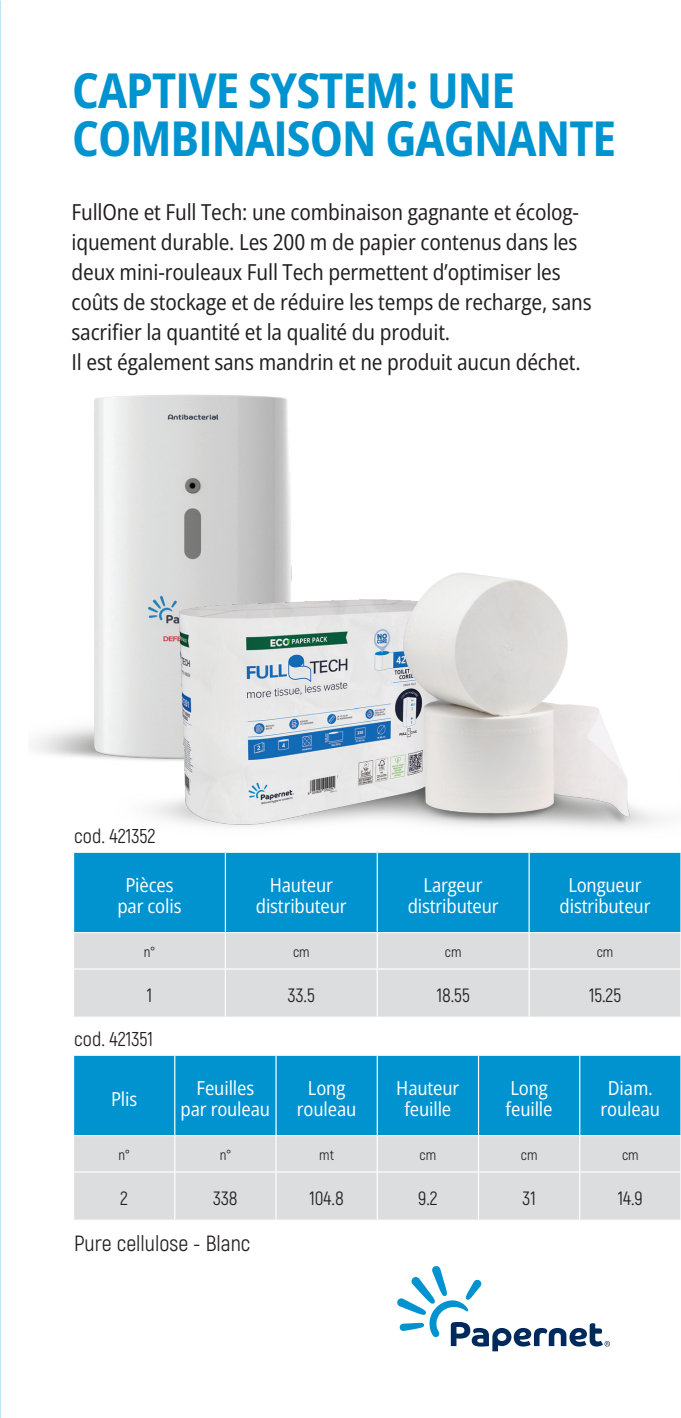
<style>
.page{position:relative;width:681px;height:1418px;background:#fff}
.page>*{position:absolute;margin:0;border:0;box-sizing:border-box;transform-origin:0 0}
.t1{font:700 semi-condensed 48px "Open Sans";letter-spacing:-.02em;color:#0093d0}
.t2{font:semi-condensed 22px/30px "Open Sans";letter-spacing:-.01em;color:#231f20}
.t3{font:22px "Akrobat";color:#231f20}
.t4{font:20px "Akrobat";color:#231f20}
.t5{font:semi-condensed 19.2px "Open Sans";letter-spacing:-.01em;color:#fff}
.t6{font:19.2px "Akrobat";color:#231f20}
.t7{font:14.4px "Akrobat";letter-spacing:-.005em;color:#231f20}
</style>
<div class="page">
<svg style="left:397px;top:1266px;width:212px;height:85px"></svg>
<div style="left:74px;top:1055px;width:606px;height:80px;background:#0093d0"></div>
<div style="left:74px;top:1136px;width:606px;height:83px;background:#dcdddf"></div>
<hr style="left:74px;top:1171px;width:100px;height:1px;background:#fff">
<hr style="left:175px;top:1171px;width:100px;height:1px;background:#fff">
<hr style="left:276px;top:1171px;width:100px;height:1px;background:#fff">
<hr style="left:378px;top:1171px;width:99px;height:1px;background:#fff">
<hr style="left:479px;top:1171px;width:100px;height:1px;background:#fff">
<hr style="left:580px;top:1171px;width:100px;height:1px;background:#fff">
<hr style="left:174px;top:1055px;width:1px;height:80px;background:#fff">
<hr style="left:275px;top:1055px;width:1px;height:80px;background:#fff">
<hr style="left:376px;top:1055px;width:2px;height:80px;background:#fff">
<hr style="left:477px;top:1055px;width:2px;height:80px;background:#fff">
<hr style="left:579px;top:1055px;width:1px;height:80px;background:#fff">
<hr style="left:174px;top:1135px;width:1px;height:36px;background:#fff">
<hr style="left:275px;top:1135px;width:1px;height:36px;background:#fff">
<hr style="left:376px;top:1135px;width:2px;height:36px;background:#fff">
<hr style="left:477px;top:1135px;width:2px;height:36px;background:#fff">
<hr style="left:579px;top:1135px;width:1px;height:36px;background:#fff">
<hr style="left:174px;top:1171px;width:1px;height:48px;background:#fff">
<hr style="left:275px;top:1171px;width:1px;height:48px;background:#fff">
<hr style="left:376px;top:1171px;width:2px;height:48px;background:#fff">
<hr style="left:477px;top:1171px;width:2px;height:48px;background:#fff">
<hr style="left:579px;top:1171px;width:1px;height:48px;background:#fff">
<div style="left:74px;top:852px;width:606px;height:80px;background:#0093d0"></div>
<div style="left:74px;top:933px;width:606px;height:83px;background:#dcdddf"></div>
<hr style="left:73px;top:968px;width:152px;height:1px;background:#fff">
<hr style="left:225px;top:968px;width:152px;height:1px;background:#fff">
<hr style="left:377px;top:968px;width:152px;height:1px;background:#fff">
<hr style="left:529px;top:968px;width:151px;height:1px;background:#fff">
<hr style="left:225px;top:852px;width:1px;height:80px;background:#fff">
<hr style="left:376px;top:852px;width:2px;height:80px;background:#fff">
<hr style="left:528px;top:852px;width:1px;height:80px;background:#fff">
<hr style="left:225px;top:933px;width:1px;height:35px;background:#fff">
<hr style="left:376px;top:933px;width:2px;height:35px;background:#fff">
<hr style="left:528px;top:933px;width:1px;height:35px;background:#fff">
<hr style="left:225px;top:969px;width:1px;height:47px;background:#fff">
<hr style="left:376px;top:969px;width:2px;height:47px;background:#fff">
<hr style="left:528px;top:969px;width:1px;height:47px;background:#fff">
<img style="left:35px;top:394px;width:256px;height:365px">
<img style="left:103px;top:550px;width:577px;height:317px">
<p class="t1" style="left:72px;top:58px;width:444px">CAPTIVE SYSTEM: UNE</p>
<p class="t1" style="left:72px;top:106px;width:545px">COMBINAISON GAGNANTE</p>
<p class="t2" style="left:71px;top:196px;width:521px">FullOne et Full Tech: une combinaison gagnante et écolog&shy;iquement durable. Les 200 m de papier contenus dans les deux mini-rouleaux Full Tech permettent d’optimiser les coûts de stockage et de réduire les temps de recharge, sans sacrifier la quantité et la qualité du produit.</p>
<p class="t2" style="left:71px;top:346px;width:510px">Il est également sans mandrin et ne produit aucun déchet.</p>
<p class="t4" style="left:74px;top:823px;width:83px">cod. 421352</p>
<p class="t5" style="left:125px;top:872px;width:50px">Pièces</p>
<p class="t5" style="left:117px;top:893px;width:66px">par colis</p>
<p class="t5" style="left:269px;top:872px;width:65px">Hauteur</p>
<p class="t5" style="left:256px;top:893px;width:92px">distributeur</p>
<p class="t5" style="left:423px;top:872px;width:61px">Largeur</p>
<p class="t5" style="left:407px;top:893px;width:92px">distributeur</p>
<p class="t5" style="left:568px;top:872px;width:75px">Longueur</p>
<p class="t5" style="left:559px;top:893px;width:92px">distributeur</p>
<p class="t7" style="left:144px;top:943px;width:13px">n°</p>
<p class="t7" style="left:293px;top:943px;width:18px">cm</p>
<p class="t7" style="left:444px;top:943px;width:18px">cm</p>
<p class="t7" style="left:596px;top:943px;width:18px">cm</p>
<p class="t6" style="left:147px;top:983px;width:7px">1</p>
<p class="t6" style="left:288px;top:983px;width:28px">33.5</p>
<p class="t6" style="left:436px;top:983px;width:35px">18.55</p>
<p class="t6" style="left:588px;top:983px;width:34px">15.25</p>
<p class="t4" style="left:74px;top:1027px;width:80px">cod. 421351</p>
<p class="t5" style="left:111px;top:1085px;width:28px">Plis</p>
<p class="t5" style="left:196px;top:1075px;width:59px">Feuilles</p>
<p class="t5" style="left:180px;top:1096px;width:91px">par rouleau</p>
<p class="t5" style="left:308px;top:1075px;width:39px">Long</p>
<p class="t5" style="left:297px;top:1096px;width:61px">rouleau</p>
<p class="t5" style="left:396px;top:1075px;width:65px">Hauteur</p>
<p class="t5" style="left:404px;top:1096px;width:48px">feuille</p>
<p class="t5" style="left:510px;top:1075px;width:39px">Long</p>
<p class="t5" style="left:505px;top:1096px;width:48px">feuille</p>
<p class="t5" style="left:607px;top:1075px;width:47px">Diam.</p>
<p class="t5" style="left:600px;top:1096px;width:61px">rouleau</p>
<p class="t7" style="left:118px;top:1146px;width:13px">n°</p>
<p class="t7" style="left:220px;top:1146px;width:13px">n°</p>
<p class="t7" style="left:319px;top:1146px;width:16px">mt</p>
<p class="t7" style="left:419px;top:1146px;width:18px">cm</p>
<p class="t7" style="left:520px;top:1146px;width:18px">cm</p>
<p class="t7" style="left:621px;top:1146px;width:18px">cm</p>
<p class="t6" style="left:120px;top:1186px;width:9px">2</p>
<p class="t6" style="left:213px;top:1186px;width:26px">338</p>
<p class="t6" style="left:309px;top:1186px;width:36px">104.8</p>
<p class="t6" style="left:418px;top:1186px;width:21px">9.2</p>
<p class="t6" style="left:522px;top:1186px;width:15px">31</p>
<p class="t6" style="left:617px;top:1186px;width:26px">14.9</p>
<p class="t3" style="left:74px;top:1230px;width:177px">Pure cellulose - Blanc</p>
</div>
